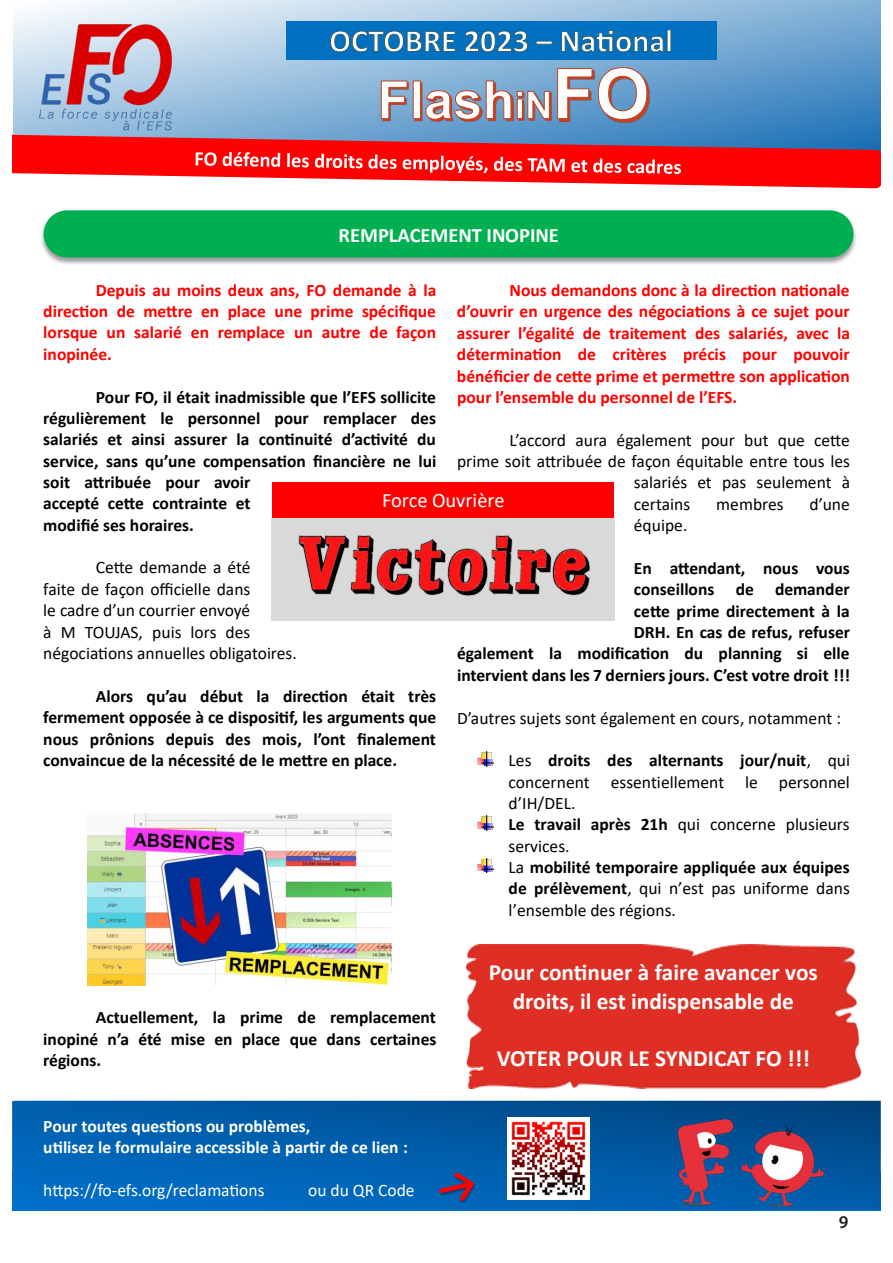
<style>
.page{position:relative;width:893px;height:1263px;background:#fff}
.page>*{position:absolute;margin:0;border:0;box-sizing:border-box;transform-origin:0 0}
.t1{font:700 23.25px/28.5px "Calibri";color:#fff;text-align:center}
.t2{font:700 20.55px "Calibri";color:#fff}
.t3{font:20.55px "Calibri";letter-spacing:-.005em;color:#fff}
.t4{font:600 18px "Myriad Pro";color:#231f20}
.t5{font:700 17.55px/21.3px "Calibri";color:#000;text-align:justify}
.t6{font:17.55px/21.3px "Calibri";color:#000}
.t7{font:700 17.55px/21.5px "Calibri";color:#f00;text-align:justify}
.t8{font:700 17.55px/21.3px "Calibri";color:#fff}
.t9{font:17.55px "Calibri";color:#fff}
.s1{font-weight:700}
</style>
<div class="page">
<svg style="left:13px;top:0;width:868px;height:135px;background:#88b4d8"></svg>
<img style="left:466px;top:944px;width:394px;height:144px">
<img style="left:383px;top:120px;width:130px;height:1px">
<img style="left:550px;top:92px;width:1px;height:28px">
<svg style="left:380px;top:80px;width:170px;height:40px"></svg>
<img style="left:559px;top:69px;width:91px;height:53px">
<svg style="left:557px;top:67px;width:91px;height:53px"></svg>
<img style="left:477px;top:751px;width:16px;height:15px">
<img style="left:477px;top:815px;width:16px;height:15px">
<img style="left:477px;top:858px;width:16px;height:15px">
<img style="left:87px;top:813px;width:305px;height:172px">
<svg style="left:12px;top:1101px;width:869px;height:109px;background:#0259a2"></svg>
<img style="left:33px;top:1115px;width:434px;height:92px">
<img style="left:640px;top:1100px;width:87px;height:111px">
<img style="left:727px;top:1100px;width:110px;height:111px">
<img style="left:507px;top:1118px;width:82px;height:82px">
<img style="left:411px;top:1150px;width:104px;height:61px">
<svg style="left:440px;top:1172px;width:34px;height:29px"></svg>
<img style="left:449px;top:1186px;width:43px;height:25px">
<img style="left:41px;top:210px;width:815px;height:54px">
<div style="left:44px;top:210px;width:809px;height:47px;background:#00b050;border-radius:24px"></div>
<img style="left:33px;top:14px;width:146px;height:121px">
<svg style="left:12px;top:135px;width:869px;height:53px"></svg>
<img style="left:12px;top:143px;width:868px;height:37px">
<svg style="left:196px;top:152px;width:485px;height:22px;background:#ff3b3b"></svg>
<div style="left:286px;top:21px;width:430px;height:39px;background:#0070c0"></div>
<svg style="left:330px;top:29px;width:342px;height:24px"></svg>
<div style="left:273px;top:482px;width:341px;height:48px;background:#f00"></div>
<div style="left:271px;top:518px;width:344px;height:103px;background:#d9d9d9"></div>
<img style="left:298px;top:534px;width:293px;height:62px">
<p class="t2" style="left:339px;top:221px;width:222px">REMPLACEMENT INOPINE</p>
<p class="t7" style="left:43px;top:279px;width:395px;text-indent:53px">Depuis au moins deux ans, FO demande à la direction de mettre en place une prime spécifique lorsque un salarié en remplace un autre de façon inopinée.</p>
<p class="t5" style="left:43px;top:386px;width:395px;text-align:left;text-indent:53px">Pour FO, il était inadmissible que l’EFS sollicite régulièrement le personnel pour remplacer des salariés et ainsi assurer la continuité d’activité du service, sans qu’une compensation financière ne lui soit attribuée pour avoir<br>accepté cette contrainte et<br>modifié ses horaires.</p>
<p class="t6" style="left:43px;top:556px;width:255px;text-indent:53px">Cette demande a été<br>faite de façon officielle dans<br>le cadre d’un courrier envoyé<br>à M TOUJAS, puis lors des négociations annuelles obligatoires.</p>
<p class="t5" style="left:43px;top:685px;width:395px;text-indent:53px">Alors qu’au début la direction était très fermement opposée à ce dispositif, les arguments que nous prônions depuis des mois, l’ont finalement convaincue de la nécessité de le mettre en place.</p>
<p class="t7" style="left:457px;top:279px;width:395px;text-indent:53px">Nous demandons donc à la direction nationale d’ouvrir en urgence des négociations à ce sujet pour assurer l’égalité de traitement des salariés, avec la détermination de critères précis pour pouvoir bénéficier de cette prime et permettre son application pour l’ensemble du personnel de l’EFS.</p>
<p class="t6" style="left:509px;top:429px;width:342px">L’accord aura également pour but que cette</p>
<p class="t6" style="left:457px;top:450px;width:395px">prime soit attribuée de façon équitable entre tous les</p>
<p class="t6" style="left:634px;top:471px;width:218px">salariés et pas seulement à</p>
<p class="t6" style="left:634px;top:493px;width:58px">certains</p>
<p class="t6" style="left:716px;top:493px;width:69px">membres</p>
<p class="t6" style="left:810px;top:493px;width:42px">d’une</p>
<p class="t6" style="left:634px;top:514px;width:55px">équipe.</p>
<p class="t5" style="left:457px;top:557px;width:395px;text-align:right">En attendant, nous vous<br>conseillons de demander<br>cette prime directement à la<br>DRH. En cas de refus, refuser<br>également la modification du planning si elle intervient dans les 7 derniers jours. C’est votre droit !!!</p>
<p class="t6" style="left:457px;top:707px;width:385px">D’autres sujets sont également en cours, notamment :</p>
<p class="t6" style="left:509px;top:749px;width:343px">Les <span class="s1">droits des alternants jour/nuit</span>, qui concernent essentiellement le personnel d’IH/DEL.<br><span class="s1">Le travail après 21h</span> qui concerne plusieurs services.<br>La <span class="s1">mobilité temporaire appliquée aux équipes de prélèvement</span>, qui n’est pas uniforme dans l’ensemble des régions.</p>
<p class="t3" style="left:382px;top:486px;width:124px">Force Ouvrière</p>
<p class="t5" style="left:43px;top:1006px;width:395px;text-indent:53px">Actuellement, la prime de remplacement inopiné n’a été mise en place que dans certaines régions.</p>
<p class="t8" style="left:43px;top:1115px;width:366px">Pour toutes questions ou problèmes,<br>utilisez le formulaire accessible à partir de ce lien :</p>
<p class="t9" style="left:43px;top:1178px;width:223px">https://fo-efs.org/reclamations</p>
<p class="t9" style="left:308px;top:1178px;width:108px">ou du QR Code</p>
<p class="t2" style="left:180px;top:1176px;width:133px">www.fo-efs.org</p>
<p class="t1" style="left:489px;top:958px;width:331px">Pour continuer à faire avancer vos droits, il est indispensable de</p>
<p class="t1" style="left:497px;top:1043px;width:315px">VOTER POUR LE SYNDICAT FO !!!</p>
<p class="t4" style="left:839px;top:1210px;width:11px">9</p>
</div>
